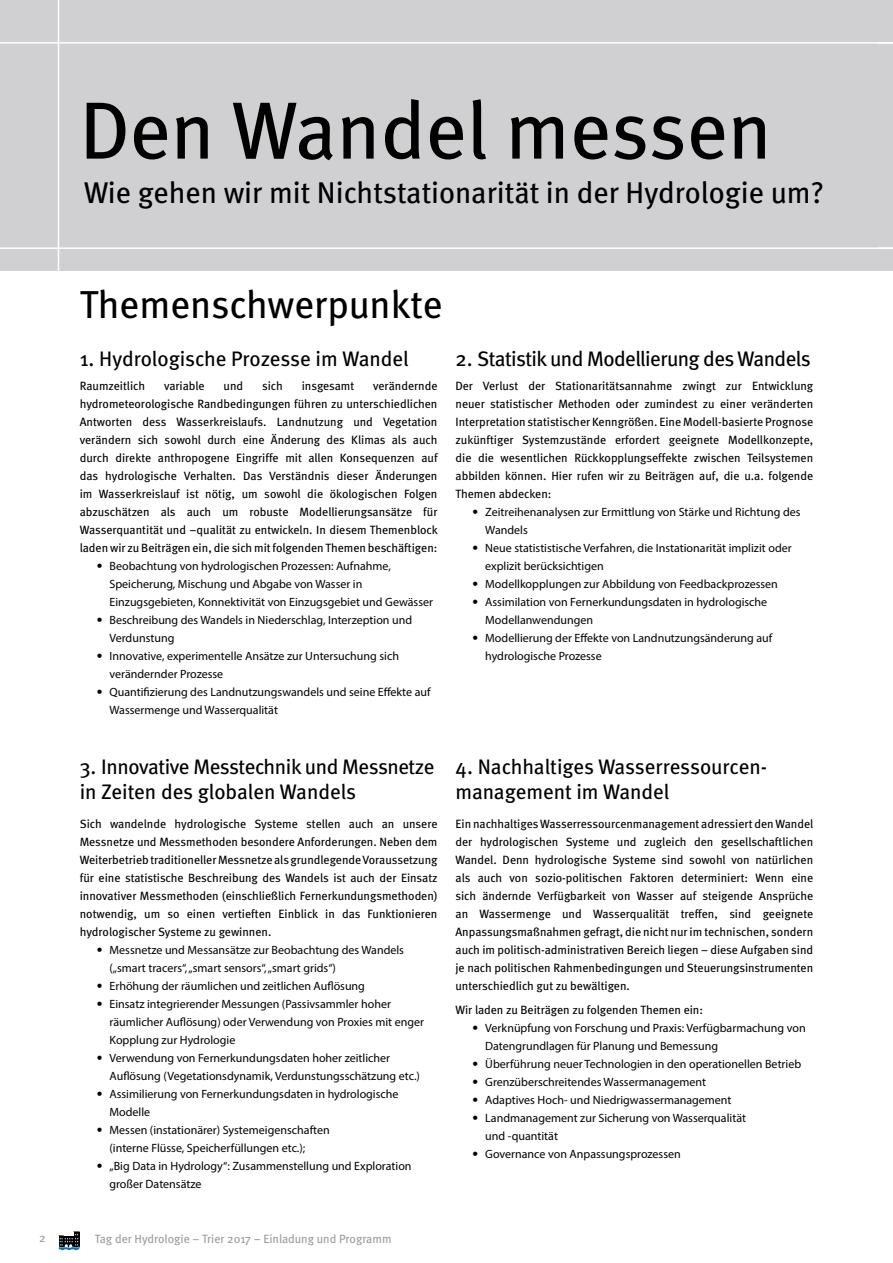
<style>
.page{position:relative;width:893px;height:1263px;background:#fff}
.page>*{position:absolute;margin:0;border:0;box-sizing:border-box;transform-origin:0 0}
.t1{font:81px "Meta";color:#000}
.t2{font:39px "Meta";color:#000}
.t3{font:30px "Meta";color:#000}
.t4{font:21px/25.2px "Meta";letter-spacing:-.01em;color:#000}
.t5{font:12px/18px "Meta";color:#000;text-align:justify}
.t6{font:12px/18px "Myriad Pro";color:#000}
.t7{font:12px "Meta";color:#9c9c9d}
.s1{font-family:"Meta";font-weight:900}
</style>
<div class="page">
<svg style="left:58px;top:1231px;width:22px;height:19px"></svg>
<div style="left:0;top:0;width:893px;height:270px;background:#d0cfd2"></div>
<hr style="left:58px;top:0;width:1px;height:347px;background:#fff">
<hr style="left:0;top:247px;width:893px;height:2px;background:#fff">
<hr style="left:0;top:42px;width:893px;height:2px;background:#fff">
<h1 class="t1" style="left:80px;top:83px;width:693px">Den Wandel messen</h1>
<h3 class="t3" style="left:84px;top:175px;width:741px">Wie gehen wir mit Nichtstationarität in der Hydrologie um?</h3>
<h2 class="t2" style="left:80px;top:282px;width:364px">Themenschwerpunkte</h2>
<h3 class="t4" style="left:80px;top:346px;width:331px">1. Hydrologische Prozesse im Wandel</h3>
<p class="t5" style="left:80px;top:377px;width:67px">Raumzeitlich</p>
<p class="t5" style="left:164px;top:377px;width:42px">variable</p>
<p class="t5" style="left:224px;top:377px;width:21px">und</p>
<p class="t5" style="left:262px;top:377px;width:22px">sich</p>
<p class="t5" style="left:302px;top:377px;width:54px">insgesamt</p>
<p class="t5" style="left:80px;top:377px;width:360px;text-indent:293px">verändernde hydrometeorologische Randbedingungen führen zu unterschiedlichen Antworten dess Wasserkreislaufs. Landnutzung und Vegetation verändern sich sowohl durch eine Änderung des Klimas als auch durch direkte anthropogene Eingriffe mit allen Konsequenzen auf das hydrologische Verhalten. Das Verständnis dieser Änderungen im Wasserkreislauf ist nötig, um sowohl die ökologischen Folgen abzuschätzen als auch um robuste Modellierungsansätze für Wasserquantität und –qualität zu entwickeln. In diesem Themenblock laden wir zu Beiträgen ein, die sich mit folgenden Themen beschäftigen:</p>
<p class="t6" style="left:110px;top:557px;width:325px;text-indent:-13px"><span class="s1">•</span> Beobachtung von hydrologischen Prozessen: Aufnahme,<br>Speicherung, Mischung und Abgabe von Wasser in<br>Einzugsgebieten, Konnektivität von Einzugsgebiet und Gewässer</p>
<p class="t6" style="left:110px;top:611px;width:304px;text-indent:-13px"><span class="s1">•</span> Beschreibung des Wandels in Niederschlag, Interzeption und<br>Verdunstung</p>
<p class="t6" style="left:110px;top:647px;width:291px;text-indent:-13px"><span class="s1">•</span> Innovative, experimentelle Ansätze zur Untersuchung sich verändernder Prozesse</p>
<p class="t6" style="left:110px;top:683px;width:323px;text-indent:-13px"><span class="s1">•</span> Quantifizierung des Landnutzungswandels und seine Effekte auf<br>Wassermenge und Wasserqualität</p>
<h3 class="t4" style="left:455px;top:346px;width:357px">2. Statistik und Modellierung des Wandels</h3>
<p class="t5" style="left:455px;top:377px;width:359px">Der Verlust der Stationaritätsannahme zwingt zur Entwicklung neuer statistischer Methoden oder zumindest zu einer veränderten Interpretation statistischer Kenngrößen. Eine Modell-basierte Prognose zukünftiger Systemzustände erfordert geeignete Modellkonzepte, die die wesentlichen Rückkopplungseffekte zwischen Teilsystemen abbilden können. Hier rufen wir zu Beiträgen auf, die u.a. folgende Themen abdecken:</p>
<p class="t6" style="left:485px;top:503px;width:317px;text-indent:-13px"><span class="s1">•</span> Zeitreihenanalysen zur Ermittlung von Stärke und Richtung des<br>Wandels</p>
<p class="t6" style="left:485px;top:539px;width:308px;text-indent:-13px"><span class="s1">•</span> Neue statististische Verfahren, die Instationarität implizit oder explizit berücksichtigen</p>
<p class="t6" style="left:472px;top:575px;width:307px"><span class="s1">•</span> Modellkopplungen zur Abbildung von Feedbackprozessen</p>
<p class="t6" style="left:485px;top:593px;width:284px;text-indent:-13px"><span class="s1">•</span> Assimilation von Fernerkundungsdaten in hydrologische<br>Modellanwendungen</p>
<p class="t6" style="left:485px;top:629px;width:289px;text-indent:-13px"><span class="s1">•</span> Modellierung der Effekte von Landnutzungsänderung auf hydrologische Prozesse</p>
<h3 class="t4" style="left:80px;top:754px;width:356px">3. Innovative Messtechnik und Messnetze in Zeiten des globalen Wandels</h3>
<p class="t5" style="left:80px;top:815px;width:359px">Sich wandelnde hydrologische Systeme stellen auch an unsere Messnetze und Messmethoden besondere Anforderungen. Neben dem Weiterbetrieb traditioneller Messnetze als grundlegende Voraussetzung für eine statistische Beschreibung des Wandels ist auch der Einsatz innovativer Messmethoden (einschließlich Fernerkundungsmethoden) notwendig, um so einen vertieften Einblick in das Funktionieren hydrologischer Systeme zu gewinnen.</p>
<p class="t6" style="left:110px;top:941px;width:296px;text-indent:-13px"><span class="s1">•</span> Messnetze und Messansätze zur Beobachtung des Wandels („smart tracers“, „smart sensors“, „smart grids“)</p>
<p class="t6" style="left:97px;top:977px;width:270px"><span class="s1">•</span> Erhöhung der räumlichen und zeitlichen Auflösung</p>
<p class="t6" style="left:110px;top:995px;width:316px;text-indent:-13px"><span class="s1">•</span> Einsatz integrierender Messungen (Passivsammler hoher räumlicher Auflösung) oder Verwendung von Proxies mit enger<br>Kopplung zur Hydrologie</p>
<p class="t6" style="left:110px;top:1049px;width:312px;text-indent:-13px"><span class="s1">•</span> Verwendung von Fernerkundungsdaten hoher zeitlicher<br>Auflösung (Vegetationsdynamik, Verdunstungsschätzung etc.)</p>
<p class="t6" style="left:110px;top:1085px;width:290px;text-indent:-13px"><span class="s1">•</span> Assimilierung von Fernerkundungsdaten in hydrologische<br>Modelle</p>
<p class="t6" style="left:110px;top:1121px;width:222px;text-indent:-13px"><span class="s1">•</span> Messen (instationärer) Systemeigenschaften (interne Flüsse, Speicherfüllungen etc.);</p>
<p class="t6" style="left:110px;top:1157px;width:304px;text-indent:-13px"><span class="s1">•</span> „Big Data in Hydrology“: Zusammenstellung und Exploration großer Datensätze</p>
<h3 class="t4" style="left:455px;top:754px;width:311px">4. Nachhaltiges Wasserressourcen&shy;management im Wandel</h3>
<p class="t5" style="left:455px;top:815px;width:359px">Ein nachhaltiges Wasserressourcenmanagement adressiert den Wandel der hydrologischen Systeme und zugleich den gesellschaftlichen Wandel. Denn hydrologische Systeme sind sowohl von natürlichen als auch von sozio-politischen Faktoren determiniert: Wenn eine sich ändernde Verfügbarkeit von Wasser auf steigende Ansprüche an Wassermenge und Wasserqualität treffen, sind geeignete Anpassungsmaßnahmen gefragt, die nicht nur im technischen, sondern auch im politisch-administrativen Bereich liegen – diese Aufgaben sind je nach politischen Rahmenbedingungen und Steuerungsinstrumenten unterschiedlich gut zu bewältigen.</p>
<p class="t5" style="left:455px;top:1001px;width:249px">Wir laden zu Beiträgen zu folgenden Themen ein:</p>
<p class="t6" style="left:485px;top:1019px;width:322px;text-indent:-13px"><span class="s1">•</span> Verknüpfung von Forschung und Praxis: Verfügbarmachung von<br>Datengrundlagen für Planung und Bemessung</p>
<p class="t6" style="left:472px;top:1055px;width:330px"><span class="s1">•</span> Überführung neuer Technologien in den operationellen Betrieb</p>
<p class="t6" style="left:472px;top:1073px;width:235px"><span class="s1">•</span> Grenzüberschreitendes Wassermanagement</p>
<p class="t6" style="left:472px;top:1091px;width:261px"><span class="s1">•</span> Adaptives Hoch- und Niedrigwassermanagement</p>
<p class="t6" style="left:485px;top:1109px;width:262px;text-indent:-13px"><span class="s1">•</span> Landmanagement zur Sicherung von Wasserqualität und -quantität</p>
<p class="t6" style="left:472px;top:1145px;width:210px"><span class="s1">•</span> Governance von Anpassungsprozessen</p>
<p class="t7" style="left:39px;top:1231px;width:8px">2</p>
<p class="t7" style="left:95px;top:1231px;width:298px">Tag der Hydrologie – Trier 2017 – Einladung und Programm</p>
</div>
